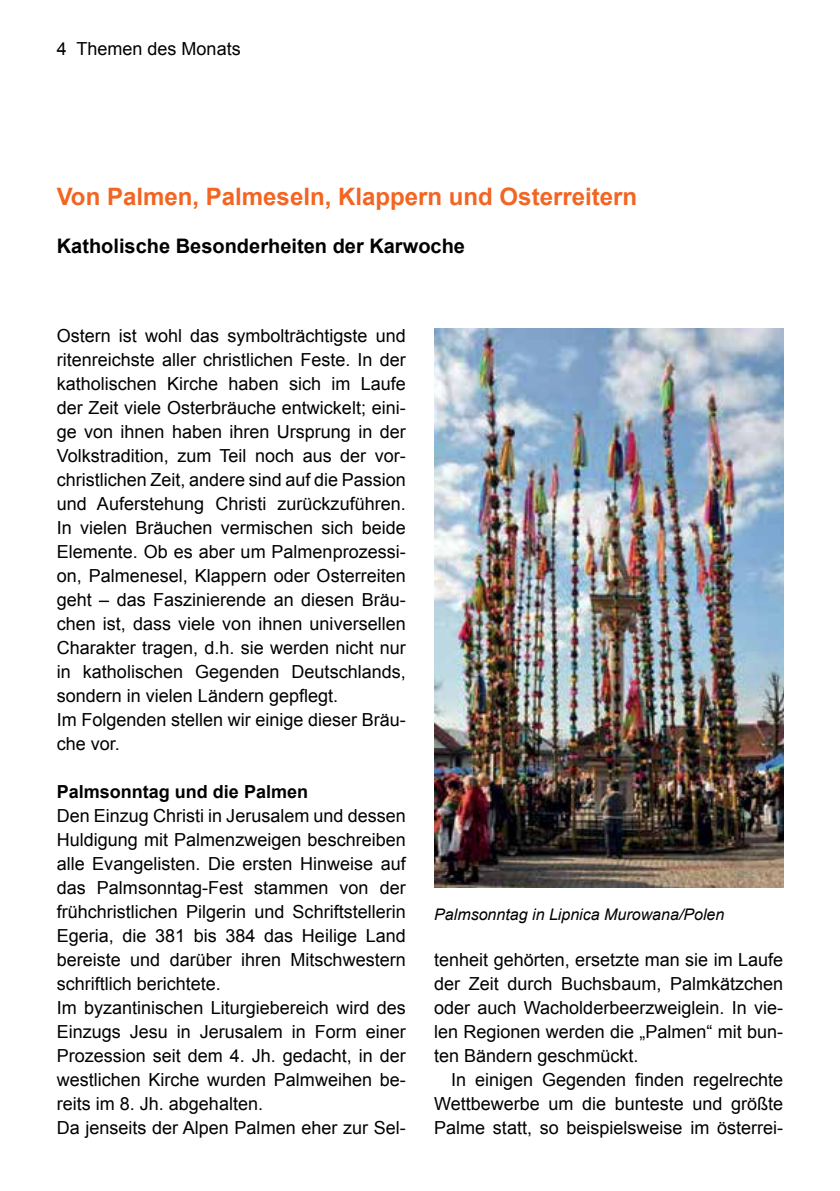
<style>
.page{position:relative;width:840px;height:1191px;background:#fff}
.page>*{position:absolute;margin:0;border:0;box-sizing:border-box;transform-origin:0 0}
.t1{font:700 24px "Arial";color:#f26522}
.t2{font:700 20px "Arial";color:#000}
.t3{font:18px/24px "Arial";color:#000}
.t4{font:700 18px "Arial";color:#000}
.t5{font:italic 16px "Arial";color:#000}
</style>
<div class="page">
<img style="left:434px;top:329px;width:348px;height:558px">
<p class="t3" style="left:57px;top:36px;width:185px">4 Themen des Monats</p>
<h1 class="t1" style="left:57px;top:180px;width:581px">Von Palmen, Palmeseln, Klappern und Osterreitern</h1>
<p class="t2" style="left:57px;top:232px;width:409px">Katholische Besonderheiten der Karwoche</p>
<p class="t3" style="left:57px;top:324px;width:350px">Ostern ist wohl das symbolträchtigste und ritenreichste aller christlichen Feste. In der katholischen Kirche haben sich im Laufe der Zeit viele Osterbräuche entwickelt; eini&shy;ge von ihnen haben ihren Ursprung in der Volkstradition, zum Teil noch aus der vor&shy;christlichen Zeit, andere sind auf die Passion und Auferstehung Christi zurückzuführen.<br>In vielen Bräuchen vermischen sich beide Elemente. Ob es aber um Palmenprozessi&shy;on, Palmenesel, Klappern oder Osterreiten geht – das Faszinierende an diesen Bräu&shy;chen ist, dass viele von ihnen universellen Charakter tragen, d.h. sie werden nicht nur in katholischen Gegenden Deutschlands, sondern in vielen Ländern gepflegt.<br>Im Folgenden stellen wir einige dieser Bräu&shy;che vor.</p>
<p class="t4" style="left:57px;top:780px;width:253px">Palmsonntag und die Palmen</p>
<p class="t3" style="left:57px;top:804px;width:350px">Den Einzug Christi in Jerusalem und dessen Huldigung mit Palmenzweigen beschreiben alle Evangelisten. Die ersten Hinweise auf das Palmsonntag-Fest stammen von der frühchristlichen Pilgerin und Schriftstellerin Egeria, die 381 bis 384 das Heilige Land bereiste und darüber ihren Mitschwestern schriftlich berichtete.<br>Im byzantinischen Liturgiebereich wird des Einzugs Jesu in Jerusalem in Form einer Prozession seit dem 4. Jh. gedacht, in der westlichen Kirche wurden Palmweihen be&shy;reits im 8. Jh. abgehalten.<br>Da jenseits der Alpen Palmen eher zur Sel-</p>
<p class="t5" style="left:434px;top:903px;width:291px">Palmsonntag in Lipnica Murowana/Polen</p>
<p class="t3" style="left:434px;top:947px;width:350px;text-align:justify">tenheit gehörten, ersetzte man sie im Laufe der Zeit durch Buchsbaum, Palmkätzchen oder auch Wacholderbeerzweiglein. In vie&shy;len Regionen werden die „Palmen“ mit bun&shy;ten Bändern geschmückt.</p>
<p class="t3" style="left:434px;top:1067px;width:350px;text-align:justify;text-indent:17px">In einigen Gegenden finden regelrechte Wettbewerbe um die bunteste und größte Palme statt, so beispielsweise im österrei-</p>
</div>
